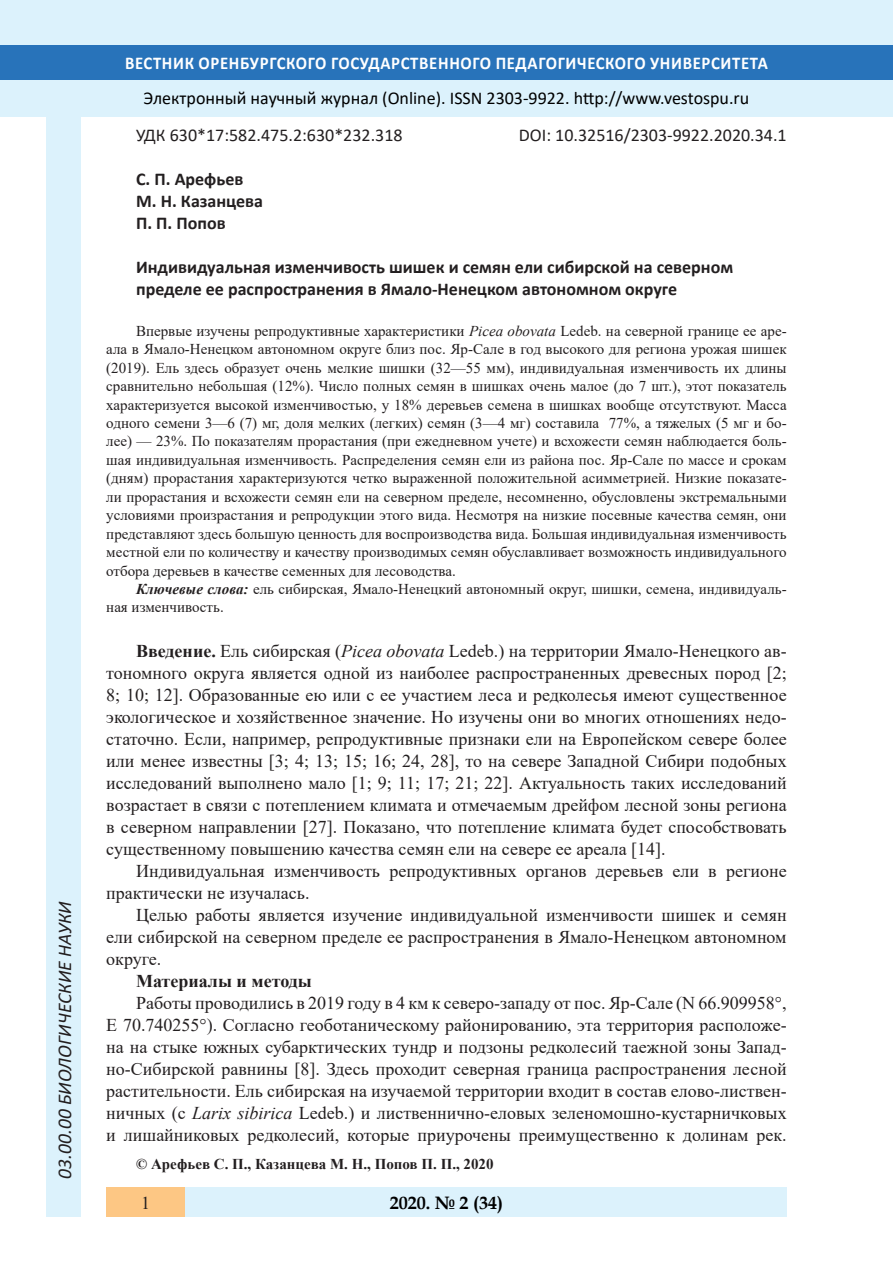
<style>
.page{position:relative;width:893px;height:1263px;background:#fff}
.page>*{position:absolute;margin:0;border:0;box-sizing:border-box;transform-origin:0 0}
.t1{font:italic 19.5px "Calibri";color:#231f20}
.Стиль2{font:18px/22px "Times New Roman";color:#231f20;text-align:justify}
.Заголовок_2{font:700 18px/22px "Calibri";color:#231f20}
.t2{font:18px "Calibri";color:#000}
.t3{font:700 18px "Calibri";letter-spacing:.04em;color:#fff;scale:.93 1}
.Заголовок_2-2{font:18px "Calibri";color:#231f20}
.Стиль2-2{font:700 18px "Times New Roman";color:#231f20}
.t4{font:700 18px "Book Antiqua";color:#000}
.литература{font:15px/18.5px "Times New Roman";color:#231f20;text-align:justify}
.Стиль2-3{font:700 15px "Times New Roman";color:#231f20}
.s1{font-style:italic}
.s2{font-weight:700;font-style:italic}
.s3{font-weight:700}
</style>
<div class="page">
<div style="left:0;top:0;width:893px;height:116px;background:#dcf2fc"></div>
<div style="left:0;top:45px;width:893px;height:34px;background:#2873ba"></div>
<div style="left:47px;top:116px;width:34px;height:1101px;background:#dcf2fc"></div>
<div style="left:106px;top:1188px;width:681px;height:29px;background:#dcf2fc"></div>
<div style="left:106px;top:1188px;width:79px;height:29px;background:#fdc784"></div>
<p class="t1" style="left:51px;top:1179px;width:279px;rotate:-90deg">03.00.00 БИОЛОГИЧЕСКИЕ НАУКИ</p>
<p class="t3" style="left:125px;top:50px;width:693px">ВЕСТНИК ОРЕНБУРГСКОГО ГОСУДАРСТВЕННОГО ПЕДАГОГИЧЕСКОГО УНИВЕРСИТЕТА</p>
<p class="t2" style="left:144px;top:85px;width:607px">Электронный научный журнал (Online). ISSN 2303-9922. http://www.vestospu.ru</p>
<p class="Заголовок_2-2" style="left:519px;top:123px;width:269px">DOI: 10.32516/2303-9922.2020.34.1</p>
<p class="Заголовок_2-2" style="left:136px;top:123px;width:268px">УДК 630*17:582.475.2:630*232.318</p>
<p class="Заголовок_2" style="left:136px;top:168px;width:109px">С. П. Арефьев</p>
<p class="Заголовок_2" style="left:136px;top:190px;width:129px">М. Н. Казанцева</p>
<p class="Заголовок_2" style="left:136px;top:212px;width:91px">П. П. Попов</p>
<p class="Заголовок_2" style="left:136px;top:256px;width:599px">Индивидуальная изменчивость шишек и семян ели сибирской на северном пределе ее распространения в Ямало-Ненецком автономном округе</p>
<p class="литература" style="left:106px;top:321px;width:682px;text-indent:30px">Впервые изучены репродуктивные характеристики <span class="s1">Picea obovata</span> Ledeb. на северной границе ее аре&shy;ала в Ямало-Ненецком автономном округе близ пос. Яр-Сале в год высокого для региона урожая шишек (2019). Ель здесь образует очень мелкие шишки (32—55 мм), индивидуальная изменчивость их длины сравнительно небольшая (12%). Число полных семян в шишках очень малое (до 7 шт.), этот показатель характеризуется высокой изменчивостью, у 18% деревьев семена в шишках вообще отсутствуют. Масса одного семени 3—6 (7) мг, доля мелких (легких) семян (3—4 мг) составила 77%, а тяжелых (5 мг и бо&shy;лее) — 23%. По показателям прорастания (при ежедневном учете) и всхожести семян наблюдается боль&shy;шая индивидуальная изменчивость. Распределения семян ели из района пос. Яр-Сале по массе и срокам (дням) прорастания характеризуются четко выраженной положительной асимметрией. Низкие показате&shy;ли прорастания и всхожести семян ели на северном пределе, несомненно, обусловлены экстремальными условиями произрастания и репродукции этого вида. Несмотря на низкие посевные качества семян, они представляют здесь большую ценность для воспроизводства вида. Большая индивидуальная изменчивость местной ели по количеству и качеству производимых семян обуславливает возможность индивидуального отбора деревьев в качестве семенных для лесоводства.</p>
<p class="литература" style="left:106px;top:579px;width:682px;text-indent:30px"><span class="s2">Ключевые слова:</span> ель сибирская, Ямало-Ненецкий автономный округ, шишки, семена, индивидуаль&shy;ная изменчивость.</p>
<p class="Стиль2" style="left:106px;top:639px;width:682px;text-indent:30px"><span class="s3">Введение.</span> Ель сибирская (<span class="s1">Picea obovata</span> Ledeb.) на территории Ямало-Ненецкого ав&shy;тономного округа является одной из наиболее распространенных древесных пород [2; 8; 10; 12]. Образованные ею или с ее участием леса и редколесья имеют существенное экологическое и хозяйственное значение. Но изучены они во многих отношениях недо&shy;статочно. Если, например, репродуктивные признаки ели на Европейском севере более или менее известны [3; 4; 13; 15; 16; 24, 28], то на севере Западной Сибири подобных исследований выполнено мало [1; 9; 11; 17; 21; 22]. Актуальность таких исследований возрастает в связи с потеплением климата и отмечаемым дрейфом лесной зоны региона в северном направлении [27]. Показано, что потепление климата будет способствовать существенному повышению качества семян ели на севере ее ареала [14].</p>
<p class="Стиль2" style="left:106px;top:859px;width:682px;text-indent:30px">Индивидуальная изменчивость репродуктивных органов деревьев ели в регионе практически не изучалась.</p>
<p class="Стиль2" style="left:106px;top:903px;width:682px;text-indent:30px">Целью работы является изучение индивидуальной изменчивости шишек и семян ели сибирской на северном пределе ее распространения в Ямало-Ненецком автономном округе.</p>
<p class="Стиль2-2" style="left:136px;top:968px;width:177px">Материалы и методы</p>
<p class="Стиль2" style="left:106px;top:991px;width:682px;text-indent:30px">Работы проводились в 2019 году в 4 км к северо-западу от пос. Яр-Сале (N 66.909958°, E 70.740255°). Согласно геоботаническому районированию, эта территория расположе&shy;на на стыке южных субарктических тундр и подзоны редколесий таежной зоны Запад&shy;но-Сибирской равнины [8]. Здесь проходит северная граница распространения лесной растительности. Ель сибирская на изучаемой территории входит в состав елово-листвен&shy;ничных (с <span class="s1">Larix sibirica</span> Ledeb.) и лиственнично-еловых зеленомошно-кустарничковых и лишайниковых редколесий, которые приурочены преимущественно к долинам рек.</p>
<p class="Стиль2-3" style="left:136px;top:1153px;width:359px">© Арефьев С. П., Казанцева М. Н., Попов П. П., 2020</p>
<p class="Стиль2" style="left:141px;top:1191px;width:10px">1</p>
<p class="t4" style="left:390px;top:1190px;width:115px">2020. № 2 (34)</p>
</div>
